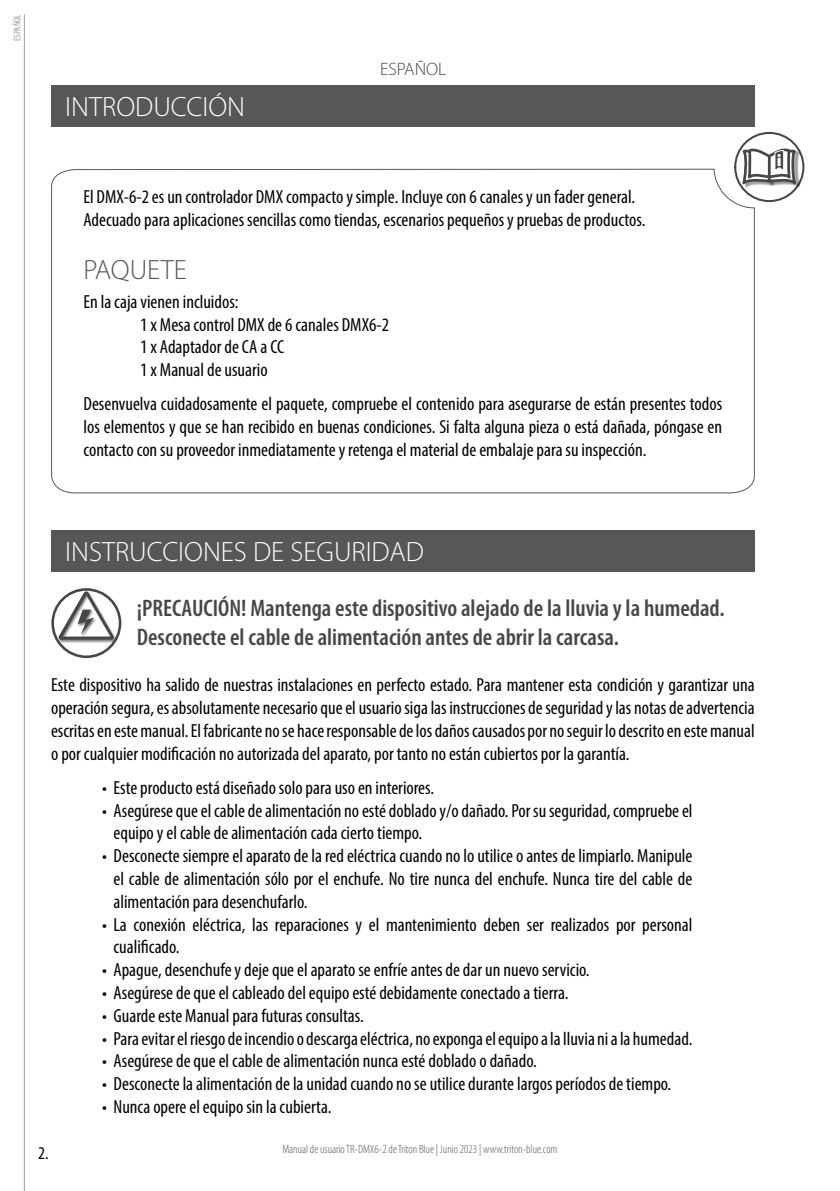
<style>
.page{position:relative;width:840px;height:1191px;background:#fff}
.page>*{position:absolute;margin:0;border:0;box-sizing:border-box;transform-origin:0 0}
.t1{font:300 28px "Myriad Pro";color:#fff}
.t2{font:300 28px "Myriad Pro";color:#575756}
.t3{font:600 condensed 24px/28.8px "Myriad Pro";color:#474746}
.t4{font:condensed 19px/22.8px "Myriad Pro";color:#000}
.t5{font:300 18px "Myriad Pro";color:#474746}
.t6{font:condensed 18px "Myriad Pro";color:#000}
.t7{font:16.8px "Bauhaus 93";color:#fff}
.t8{font:300 condensed 12px "Myriad Pro";color:#575756}
.t9{font:condensed 9.8px "Myriad Pro";color:#a1a1a1}
</style>
<div class="page">
<hr style="left:24px;top:14px;width:1px;height:1177px;background:#a1a1a1">
<div style="left:51px;top:85px;width:703px;height:41px;background:#575756"></div>
<svg style="left:51px;top:168px;width:704px;height:326px"></svg>
<svg style="left:730px;top:131px;width:75px;height:74px"></svg>
<div style="left:51px;top:530px;width:703px;height:41px;background:#575756"></div>
<img style="left:57px;top:590px;width:61px;height:54px">
<svg style="left:59px;top:591px;width:55px;height:49px"></svg>
<div style="left:51px;top:588px;width:70px;height:70px;border:3px solid #474746;border-radius:50%"></div>
<p class="t9" style="left:12px;top:41px;width:28px;rotate:-90deg">español</p>
<h1 class="t1" style="left:65px;top:92px;width:181px">INTRODUCCIÓN</h1>
<p class="t5" style="left:380px;top:59px;width:68px">ESPAÑOL</p>
<p class="t4" style="left:83px;top:185px;width:563px">El DMX-6-2 es un controlador DMX compacto y simple. Incluye con 6 canales y un fader general.<br>Adecuado para aplicaciones sencillas como tiendas, escenarios pequeños y pruebas de productos.</p>
<h1 class="t2" style="left:83px;top:254px;width:105px">PAQUETE</h1>
<p class="t4" style="left:140px;top:290px;width:250px;text-indent:-57px">En la caja vienen incluidos:<br>1 x Mesa control DMX de 6 canales DMX6-2<br>1 x Adaptador de CA a CC<br>1 x Manual de usuario</p>
<p class="t4" style="left:83px;top:392px;width:640px;text-align:justify">Desenvuelva cuidadosamente el paquete, compruebe el contenido para asegurarse de están presentes todos los elementos y que se han recibido en buenas condiciones. Si falta alguna pieza o está dañada, póngase en contacto con su proveedor inmediatamente y retenga el material de embalaje para su inspección.</p>
<p class="t7" style="left:776px;top:151px;width:6px">i</p>
<h1 class="t1" style="left:65px;top:536px;width:360px">INSTRUCCIONES DE SEGURIDAD</h1>
<p class="t3" style="left:137px;top:594px;width:589px">¡PRECAUCIÓN! Mantenga este dispositivo alejado de la lluvia y la humedad.<br>Desconecte el cable de alimentación antes de abrir la carcasa.</p>
<p class="t4" style="left:51px;top:673px;width:704px;text-align:justify">Este dispositivo ha salido de nuestras instalaciones en perfecto estado. Para mantener esta condición y garantizar una operación segura, es absolutamente necesario que el usuario siga las instrucciones de seguridad y las notas de advertencia escritas en este manual. El fabricante no se hace responsable de los daños causados por no seguir lo descrito en este manual o por cualquier modificación no autorizada del aparato, por tanto no están cubiertos por la garantía.</p>
<p class="t4" style="left:102px;top:775px;width:333px">• Este producto está diseñado solo para uso en interiores.</p>
<p class="t4" style="left:113px;top:798px;width:580px;text-indent:-11px">• Asegúrese que el cable de alimentación no esté doblado y/o dañado. Por su seguridad, compruebe el equipo y el cable de alimentación cada cierto tiempo.</p>
<p class="t4" style="left:113px;top:844px;width:580px;text-align:justify;text-indent:-11px">• Desconecte siempre el aparato de la red eléctrica cuando no lo utilice o antes de limpiarlo. Manipule el cable de alimentación sólo por el enchufe. No tire nunca del enchufe. Nunca tire del cable de alimentación para desenchufarlo.</p>
<p class="t4" style="left:113px;top:912px;width:580px;text-indent:-11px">• La conexión eléctrica, las reparaciones y el mantenimiento deben ser realizados por personal cualificado.</p>
<p class="t4" style="left:102px;top:958px;width:488px">• Apague, desenchufe y deje que el aparato se enfríe antes de dar un nuevo servicio.</p>
<p class="t4" style="left:102px;top:981px;width:467px">• Asegúrese de que el cableado del equipo esté debidamente conectado a tierra.</p>
<p class="t4" style="left:102px;top:1003px;width:263px">• Guarde este Manual para futuras consultas.</p>
<p class="t4" style="left:102px;top:1026px;width:591px">• Para evitar el riesgo de incendio o descarga eléctrica, no exponga el equipo a la lluvia ni a la humedad.</p>
<p class="t4" style="left:102px;top:1049px;width:436px">• Asegúrese de que el cable de alimentación nunca esté doblado o dañado.</p>
<p class="t4" style="left:102px;top:1072px;width:570px">• Desconecte la alimentación de la unidad cuando no se utilice durante largos períodos de tiempo.</p>
<p class="t4" style="left:102px;top:1095px;width:231px">• Nunca opere el equipo sin la cubierta.</p>
<p class="t6" style="left:38px;top:1142px;width:12px">2.</p>
<p class="t8" style="left:282px;top:1142px;width:276px">Manual de usuario TR-DMX6-2 de Triton Blue | Junio 2023 | www.triton-blue.com</p>
</div>
